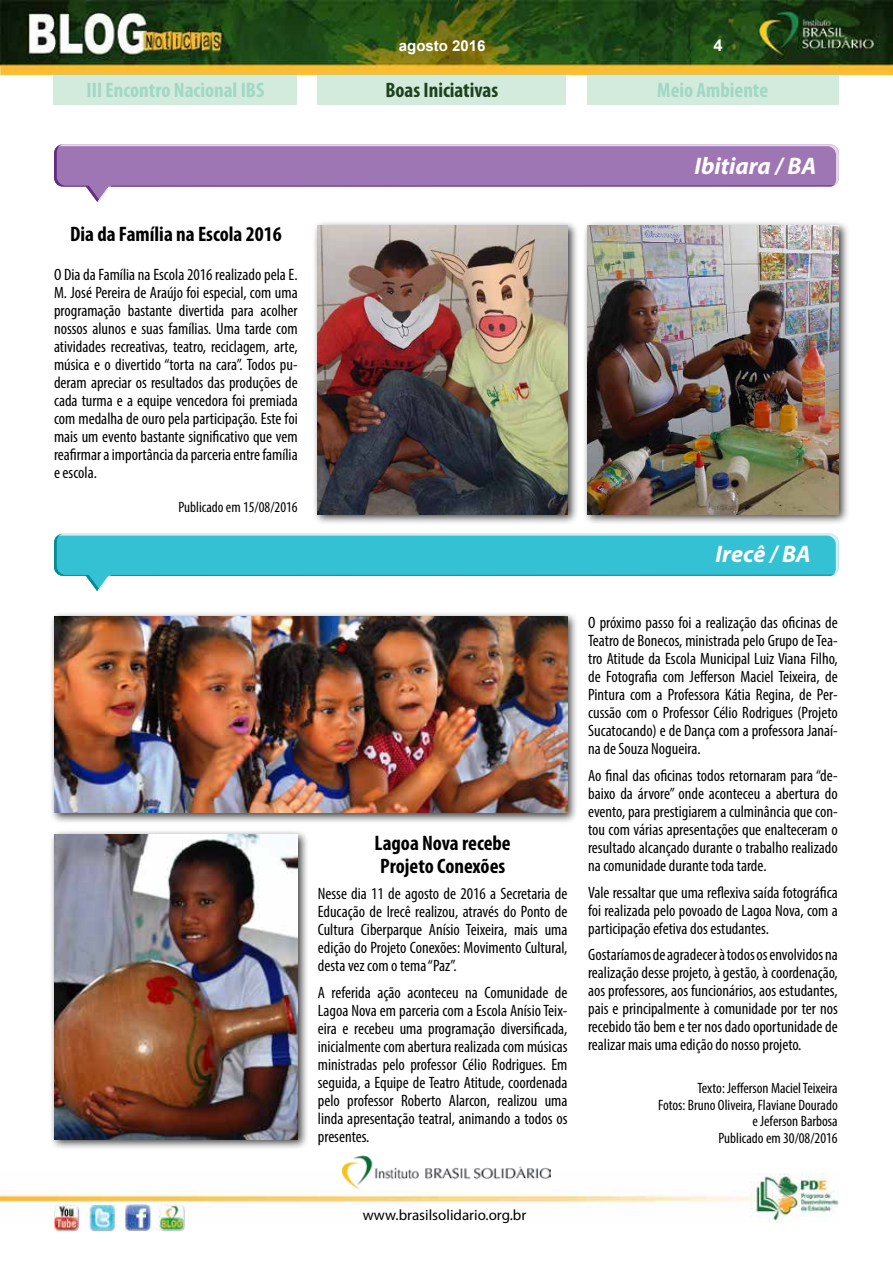
<style>
.page{position:relative;width:893px;height:1263px;background:#fff}
.page>*{position:absolute;margin:0;border:0;box-sizing:border-box;transform-origin:0 0}
.t1{font:italic 700 24px "Myriad Pro";color:#fff}
.t2{font:700 condensed 21px/22.5px "Myriad Pro";color:#000}
.t3{font:700 condensed 21px "Myriad Pro";color:#a0d7c5}
.t4{font:700 condensed 21px "Myriad Pro";color:#1e421e}
.t5{font:condensed 16.5px/18px "Myriad Pro";color:#000;text-align:justify}
.t6{font:700 16.5px "Arial";color:#fff}
.t7{font:condensed 15px/16.5px "Myriad Pro";color:#000;text-align:right}
.t8{font:15px "Myriad Pro";color:#000}
.t9{font:700 15px "Arial";color:#fff}
</style>
<div class="page">
<img style="left:0;top:0;width:893px;height:75px">
<img style="left:0;top:1173px;width:839px;height:49px">
<img style="left:54px;top:1205px;width:130px;height:26px">
<img style="left:342px;top:1155px;width:208px;height:34px">
<div style="left:313px;top:220px;width:266px;height:306px;background:#000;opacity:.75"></div>
<img style="left:318px;top:225px;width:249px;height:289px">
<div style="left:582px;top:220px;width:268px;height:306px;background:#000;opacity:.75"></div>
<img style="left:587px;top:225px;width:252px;height:289px">
<div style="left:49px;top:829px;width:260px;height:322px;background:#000;opacity:.75"></div>
<img style="left:54px;top:834px;width:244px;height:306px">
<div style="left:49px;top:611px;width:529px;height:213px;background:#000;opacity:.75"></div>
<img style="left:54px;top:616px;width:513px;height:197px">
<svg style="left:58px;top:144px;width:781px;height:58px;fill:#9e76b4"></svg>
<div style="left:317px;top:75px;width:249px;height:30px;background:#d3ebdc"></div>
<div style="left:587px;top:75px;width:252px;height:30px;background:#d3ebdc"></div>
<div style="left:54px;top:75px;width:243px;height:30px;background:#d3ebdc"></div>
<svg style="left:54px;top:534px;width:785px;height:57px"></svg>
<p class="t9" style="left:399px;top:35px;width:88px">agosto 2016</p>
<p class="t6" style="left:713px;top:33px;width:11px">4</p>
<p class="t3" style="left:87px;top:77px;width:179px">III Encontro Nacional IBS</p>
<p class="t3" style="left:657px;top:77px;width:112px">Meio Ambiente</p>
<p class="t4" style="left:385px;top:77px;width:114px">Boas Iniciativas</p>
<p class="t2" style="left:70px;top:222px;width:213px">Dia da Família na Escola 2016</p>
<p class="t5" style="left:54px;top:266px;width:245px">O Dia da Família na Escola 2016 realizado pela E.<br>M. José Pereira de Araújo foi especial, com uma programação bastante divertida para acolher nossos alunos e suas famílias. Uma tarde com atividades recreativas, teatro, reciclagem, arte, música e o divertido “torta na cara”. Todos pu&shy;deram apreciar os resultados das produções de cada turma e a equipe vencedora foi premiada com medalha de ouro pela participação. Este foi mais um evento bastante significativo que vem reafirmar a importância da parceria entre família e escola.</p>
<p class="t7" style="left:178px;top:498px;width:121px">Publicado em 15/08/2016</p>
<h1 class="t1" style="left:694px;top:150px;width:123px">Ibitiara / BA</h1>
<h1 class="t1" style="left:715px;top:538px;width:97px">Irecê / BA</h1>
<p class="t2" style="left:375px;top:832px;width:138px">Lagoa Nova recebe<br>Projeto Conexões</p>
<p class="t5" style="left:318px;top:885px;width:251px">Nesse dia 11 de agosto de 2016 a Secretaria de Educação de Irecê realizou, através do Ponto de Cultura Ciberparque Anísio Teixeira, mais uma edição do Projeto Conexões: Movimento Cultural, desta vez com o tema “Paz”.</p>
<p class="t5" style="left:318px;top:983px;width:251px">A referida ação aconteceu na Comunidade de Lagoa Nova em parceria com a Escola Anísio Teix&shy;eira e recebeu uma programação diversificada, inicialmente com abertura realizada com músicas ministradas pelo professor Célio Rodrigues. Em seguida, a Equipe de Teatro Atitude, coordenada pelo professor Roberto Alarcon, realizou uma linda apresentação teatral, animando a todos os presentes.</p>
<p class="t5" style="left:588px;top:614px;width:251px">O próximo passo foi a realização das oficinas de Teatro de Bonecos, ministrada pelo Grupo de Tea&shy;tro Atitude da Escola Municipal Luiz Viana Filho, de Fotografia com Jefferson Maciel Teixeira, de Pintura com a Professora Kátia Regina, de Per&shy;cussão com o Professor Célio Rodrigues (Projeto Sucatocando) e de Dança com a professora Janaí&shy;na de Souza Nogueira.</p>
<p class="t5" style="left:588px;top:766px;width:251px">Ao final das oficinas todos retornaram para “de&shy;baixo da árvore” onde aconteceu a abertura do evento, para prestigiarem a culminância que con&shy;tou com várias apresentações que enalteceram o resultado alcançado durante o trabalho realizado na comunidade durante toda tarde.</p>
<p class="t5" style="left:588px;top:883px;width:251px">Vale ressaltar que uma reflexiva saída fotográfica foi realizada pelo povoado de Lagoa Nova, com a participação efetiva dos estudantes.</p>
<p class="t5" style="left:588px;top:945px;width:251px">Gostaríamos de agradecer à todos os envolvidos na realização desse projeto, à gestão, à coordenação, aos professores, aos funcionários, aos estudantes, pais e principalmente à comunidade por ter nos recebido tão bem e ter nos dado oportunidade de realizar mais uma edição do nosso projeto.</p>
<p class="t7" style="left:658px;top:1080px;width:181px">Texto: Jefferson Maciel Teixeira<br>Fotos: Bruno Oliveira, Flaviane Dourado e Jeferson Barbosa<br>Publicado em 30/08/2016</p>
<p class="t8" style="left:363px;top:1206px;width:165px">www.brasilsolidario.org.br</p>
</div>
